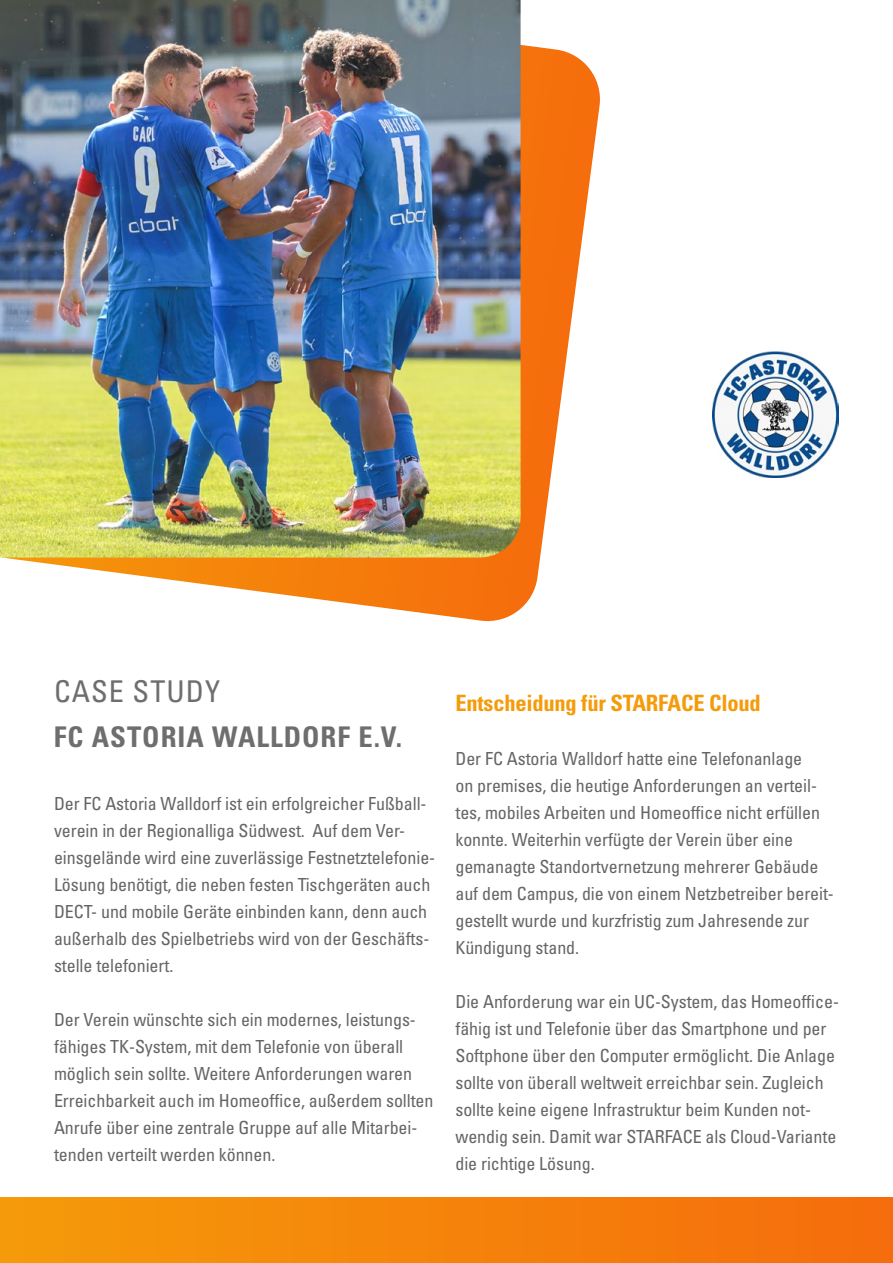
<style>
.page{position:relative;width:893px;height:1263px;background:#fff}
.page>*{position:absolute;margin:0;border:0;box-sizing:border-box;transform-origin:0 0}
.t1{font:condensed 30px "Univers LT Std";letter-spacing:.035em;color:#6e6e6e}
.t2{font:700 condensed 28.5px "Univers LT Std";letter-spacing:.035em;color:#6e6e6e}
.t3{font:700 condensed 22.5px "Univers LT Std";letter-spacing:-.01em;color:#f59b0a}
.t4{font:condensed 18px/27px "Univers LT Std";letter-spacing:-.005em;color:#656565}
</style>
<div class="page">
<div style="left:0;top:1197px;width:892px;height:66px;background:linear-gradient(to right,#f59b0a,#f56c0c)"></div>
<svg style="left:0;top:45px;width:600px;height:577px"></svg>
<img style="left:0;top:0;width:521px;height:557px">
<img style="left:713px;top:351px;width:126px;height:126px">
<h1 class="t1" style="left:54px;top:672px;width:168px">CASE STUDY</h1>
<h2 class="t2" style="left:54px;top:719px;width:350px">FC ASTORIA WALLDORF E.V.</h2>
<p class="t4" style="left:54px;top:790px;width:383px">Der FC Astoria Walldorf ist ein erfolgreicher Fußball&shy;verein in der Regionalliga Südwest. Auf dem Ver&shy;einsgelände wird eine zuverlässige Festnetztelefonie-Lösung benötigt, die neben festen Tischgeräten auch DECT- und mobile Geräte einbinden kann, denn auch außerhalb des Spielbetriebs wird von der Geschäfts&shy;stelle telefoniert.</p>
<p class="t4" style="left:54px;top:1006px;width:381px">Der Verein wünschte sich ein modernes, leistungs&shy;fähiges TK-System, mit dem Telefonie von überall möglich sein sollte. Weitere Anforderungen waren Erreichbarkeit auch im Homeoffice, außerdem sollten Anrufe über eine zentrale Gruppe auf alle Mitarbei&shy;tenden verteilt werden können.</p>
<p class="t3" style="left:455px;top:689px;width:307px">Entscheidung für STARFACE Cloud</p>
<p class="t4" style="left:455px;top:745px;width:380px">Der FC Astoria Walldorf hatte eine Telefonanlage<br>on premises, die heutige Anforderungen an verteil&shy;tes, mobiles Arbeiten und Homeoffice nicht erfüllen konnte. Weiterhin verfügte der Verein über eine gemanagte Standortvernetzung mehrerer Gebäude auf dem Campus, die von einem Netzbetreiber bereit&shy;gestellt wurde und kurzfristig zum Jahresende zur Kündigung stand.</p>
<p class="t4" style="left:455px;top:988px;width:385px">Die Anforderung war ein UC-System, das Homeoffice&shy;fähig ist und Telefonie über das Smartphone und per Softphone über den Computer ermöglicht. Die Anlage sollte von überall weltweit erreichbar sein. Zugleich sollte keine eigene Infrastruktur beim Kunden not&shy;wendig sein. Damit war STARFACE als Cloud-Variante die richtige Lösung.</p>
</div>
